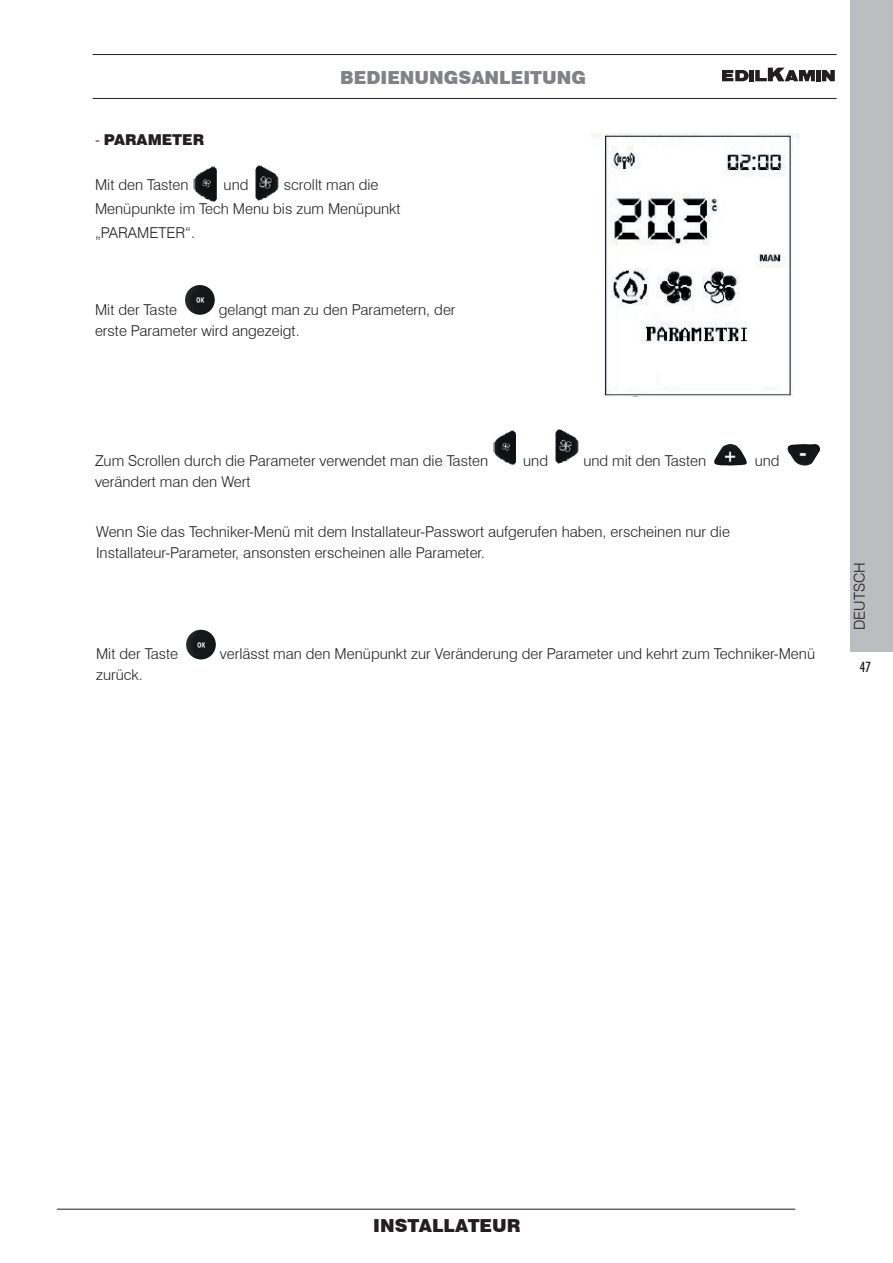
<style>
.page{position:relative;width:893px;height:1263px;background:#fff}
.page>*{position:absolute;margin:0;border:0;box-sizing:border-box;transform-origin:0 0}
.t1{font:900 18px "Swiss 721 BT";color:#808285}
.t2{font:900 18px "Swiss 721 BT";color:#231f20}
.t3{font:300 15px/24px "Swiss 721 BT";color:#231f20}
.t4{font:900 15px "Swiss 721 BT";color:#231f20}
.t5{font:500 condensed 14.25px "Futura BT";color:#231f20}
.s1{font-weight:300}
</style>
<div class="page">
<div style="left:850px;top:0;width:43px;height:652px;background:#bcbdc0"></div>
<hr style="left:57px;top:1209px;width:738px;height:1px;background:#231f20">
<hr style="left:93px;top:54px;width:744px;height:1px;background:#231f20">
<hr style="left:93px;top:98px;width:744px;height:1px;background:#231f20">
<div style="left:816px;top:70px;width:5px;height:11px;background:#231f20"></div>
<hr style="left:750px;top:70px;width:4px;height:11px;background:#231f20">
<svg style="left:722px;top:70px;width:27px;height:11px"></svg>
<svg style="left:755px;top:68px;width:60px;height:13px"></svg>
<svg style="left:822px;top:70px;width:13px;height:11px"></svg>
<img style="left:193px;top:166px;width:24px;height:36px">
<img style="left:255px;top:165px;width:24px;height:36px">
<img style="left:185px;top:285px;width:30px;height:30px;border-radius:15px">
<img style="left:493px;top:430px;width:23px;height:35px">
<img style="left:555px;top:429px;width:24px;height:35px">
<img style="left:714px;top:444px;width:33px;height:22px">
<img style="left:787px;top:444px;width:33px;height:22px">
<img style="left:186px;top:630px;width:30px;height:29px;border-radius:15px">
<img style="left:593px;top:134px;width:207px;height:263px">
<div style="left:659px;top:367px;width:126px;height:19px;background:#fff"></div>
<div style="left:642px;top:149px;width:25px;height:26px;background:#fff"></div>
<p class="t1" style="left:340px;top:67px;width:247px">BEDIENUNGSANLEITUNG</p>
<p class="t4" style="left:95px;top:130px;width:111px"><span class="s1">-</span> PARAMETER</p>
<p class="t3" style="left:95px;top:172px;width:95px">Mit den Tasten</p>
<p class="t3" style="left:224px;top:172px;width:26px">und</p>
<p class="t3" style="left:95px;top:172px;width:307px;text-indent:189px">scrollt man die<br>Menüpunkte im Tech Menu bis zum Menüpunkt „PARAMETER“.</p>
<p class="t3" style="left:95px;top:299px;width:362px;line-height:21px;text-indent:124px">gelangt man zu den Parametern, der erste Parameter wird angezeigt.</p>
<p class="t3" style="left:95px;top:297px;width:84px">Mit der Taste</p>
<p class="t3" style="left:95px;top:448px;width:395px">Zum Scrollen durch die Parameter verwendet man die Tasten</p>
<p class="t3" style="left:523px;top:448px;width:26px">und</p>
<p class="t3" style="left:583px;top:448px;width:124px">und mit den Tasten</p>
<p class="t3" style="left:755px;top:448px;width:26px">und</p>
<p class="t3" style="left:95px;top:469px;width:157px">verändert man den Wert</p>
<p class="t3" style="left:96px;top:521px;width:635px;line-height:21px">Wenn Sie das Techniker-Menü mit dem Installateur-Passwort aufgerufen haben, erscheinen nur die<br>Installateur-Parameter, ansonsten erscheinen alle Parameter.</p>
<p class="t3" style="left:96px;top:642px;width:84px">Mit der Taste</p>
<p class="t3" style="left:220px;top:642px;width:597px">verlässt man den Menüpunkt zur Veränderung der Parameter und kehrt zum Techniker-Menü</p>
<p class="t3" style="left:96px;top:663px;width:48px">zurück.</p>
<p class="t3" style="left:847px;top:630px;width:70px;rotate:-90deg">DEUTSCH</p>
<p class="t5" style="left:860px;top:658px;width:12px">47</p>
<p class="t2" style="left:373px;top:1215px;width:149px">INSTALLATEUR</p>
</div>
